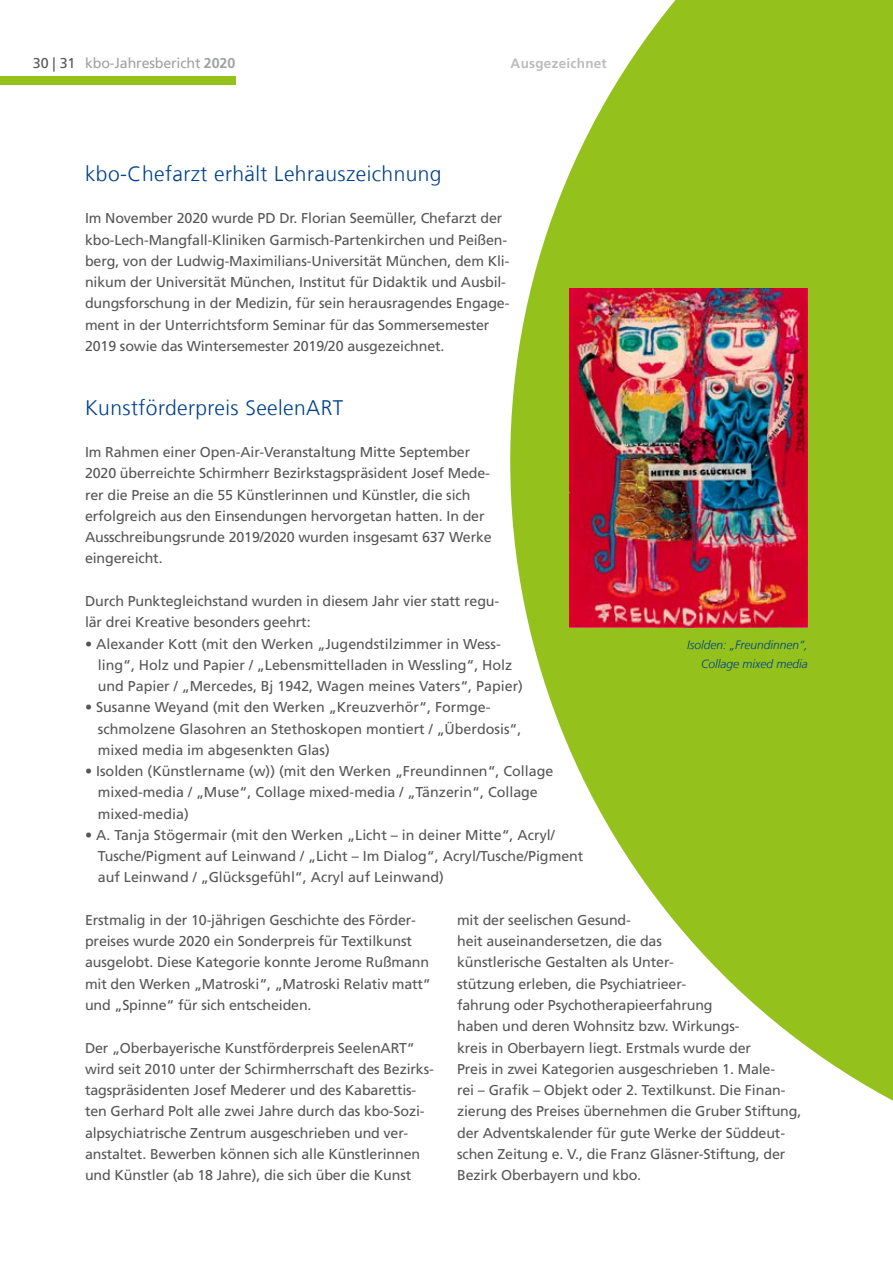
<style>
.page{position:relative;width:893px;height:1263px;background:#fff}
.page>*{position:absolute;margin:0;border:0;box-sizing:border-box;transform-origin:0 0}
.t1{font:300 21px "Frutiger LT Com";letter-spacing:.02em;color:#004189}
.t2{font:14.25px/21.3px "Frutiger LT Com";letter-spacing:-.01em;color:#565656}
.t3{font:14.25px "Frutiger LT Com";letter-spacing:-.01em;color:#a0a1a1}
.t4{font:700 13.5px "Frutiger LT Com";letter-spacing:.02em;color:#bbbcbd}
.t5{font:italic 300 12px/19.5px "Frutiger LT Com";color:#004189;text-align:right}
.s1{color:#565656}
.s2{font-weight:700}
</style>
<div class="page">
<svg style="left:510px;top:0;width:383px;height:1101px;fill:#94c11c"></svg>
<img style="left:569px;top:289px;width:239px;height:338px">
<div style="left:0;top:77px;width:236px;height:8px;background:#94c11c"></div>
<p class="t3" style="left:33px;top:55px;width:204px"><span class="s1">30 | 31</span> kbo-Jahresbericht <span class="s2">2020</span></p>
<p class="t4" style="left:511px;top:55px;width:98px">Ausgezeichnet</p>
<h1 class="t1" style="left:85px;top:161px;width:358px">kbo-Chefarzt erhält Lehrauszeichnung</h1>
<p class="t2" style="left:85px;top:208px;width:426px">Im November 2020 wurde PD Dr. Florian Seemüller, Chefarzt der kbo-Lech-Mangfall-Kliniken Garmisch-Partenkirchen und Peißen&shy;berg, von der Ludwig-Maximilians-Universität München, dem Kli&shy;nikum der Universität München, Institut für Didaktik und Ausbil&shy;dungsforschung in der Medizin, für sein herausragendes Engage&shy;ment in der Unterrichtsform Seminar für das Sommersemester 2019 sowie das Wintersemester 2019/20 ausgezeichnet.</p>
<h1 class="t1" style="left:85px;top:395px;width:260px">Kunstförderpreis SeelenART</h1>
<p class="t2" style="left:85px;top:442px;width:408px">Im Rahmen einer Open-Air-Veranstaltung Mitte September 2020 überreichte Schirmherr Bezirkstagspräsident Josef Mede&shy;rer die Preise an die 55 Künstlerinnen und Künstler, die sich erfolgreich aus den Einsendungen hervorgetan hatten. In der Ausschreibungsrunde 2019/2020 wurden insgesamt 637 Werke eingereicht.</p>
<p class="t2" style="left:85px;top:590px;width:416px">Durch Punktegleichstand wurden in diesem Jahr vier statt regu&shy;lär drei Kreative besonders geehrt:</p>
<p class="t2" style="left:98px;top:633px;width:427px;text-indent:-13px">• Alexander Kott (mit den Werken „Jugendstilzimmer in Wess&shy;ling“, Holz und Papier / „Lebensmittelladen in Wessling“, Holz und Papier / „Mercedes, Bj 1942, Wagen meines Vaters“, Papier)</p>
<p class="t2" style="left:98px;top:697px;width:425px;text-indent:-13px">• Susanne Weyand (mit den Werken „Kreuzverhör“, Formge&shy;schmolzene Glasohren an Stethoskopen montiert / „Überdosis“, mixed media im abgesenkten Glas)</p>
<p class="t2" style="left:98px;top:760px;width:457px;text-indent:-13px">• Isolden (Künstlername (w)) (mit den Werken „Freundinnen“, Collage mixed-media / „Muse“, Collage mixed-media / „Tänzerin“, Collage mixed-media)</p>
<p class="t2" style="left:98px;top:824px;width:487px;text-indent:-13px">• A. Tanja Stögermair (mit den Werken „Licht – in deiner Mitte“, Acryl/<br>Tusche/Pigment auf Leinwand / „Licht – Im Dialog“, Acryl/Tusche/Pigment auf Leinwand / „Glücksgefühl“, Acryl auf Leinwand)</p>
<p class="t5" style="left:687px;top:635px;width:122px">Isolden: „Freundinnen“,<br>Collage mixed media</p>
<p class="t2" style="left:85px;top:909px;width:347px">Erstmalig in der 10-jährigen Geschichte des Förder&shy;preises wurde 2020 ein Sonderpreis für Textilkunst ausgelobt. Diese Kategorie konnte Jerome Rußmann mit den Werken „Matroski“, „Matroski Relativ matt“ und „Spinne“ für sich entscheiden.</p>
<p class="t2" style="left:85px;top:1037px;width:350px">Der „Oberbayerische Kunstförderpreis SeelenART“ wird seit 2010 unter der Schirmherrschaft des Bezirks&shy;tagspräsidenten Josef Mederer und des Kabarettis&shy;ten Gerhard Polt alle zwei Jahre durch das kbo-Sozi&shy;alpsychiatrische Zentrum ausgeschrieben und ver&shy;anstaltet. Bewerben können sich alle Künstlerinnen und Künstler (ab 18 Jahre), die sich über die Kunst</p>
<p class="t2" style="left:457px;top:909px;width:346px">mit der seelischen Gesund-<br>heit auseinandersetzen, die das<br>künstlerische Gestalten als Unter-<br>stützung erleben, die Psychiatrieer-<br>fahrung oder Psychotherapieerfahrung<br>haben und deren Wohnsitz bzw. Wirkungs-<br>kreis in Oberbayern liegt. Erstmals wurde der<br>Preis in zwei Kategorien ausgeschrieben 1. Male-<br>rei – Grafik – Objekt oder 2. Textilkunst. Die Finan&shy;zierung des Preises übernehmen die Gruber Stiftung, der Adventskalender für gute Werke der Süddeut&shy;schen Zeitung e. V., die Franz Gläsner-Stiftung, der Bezirk Oberbayern und kbo.</p>
</div>
